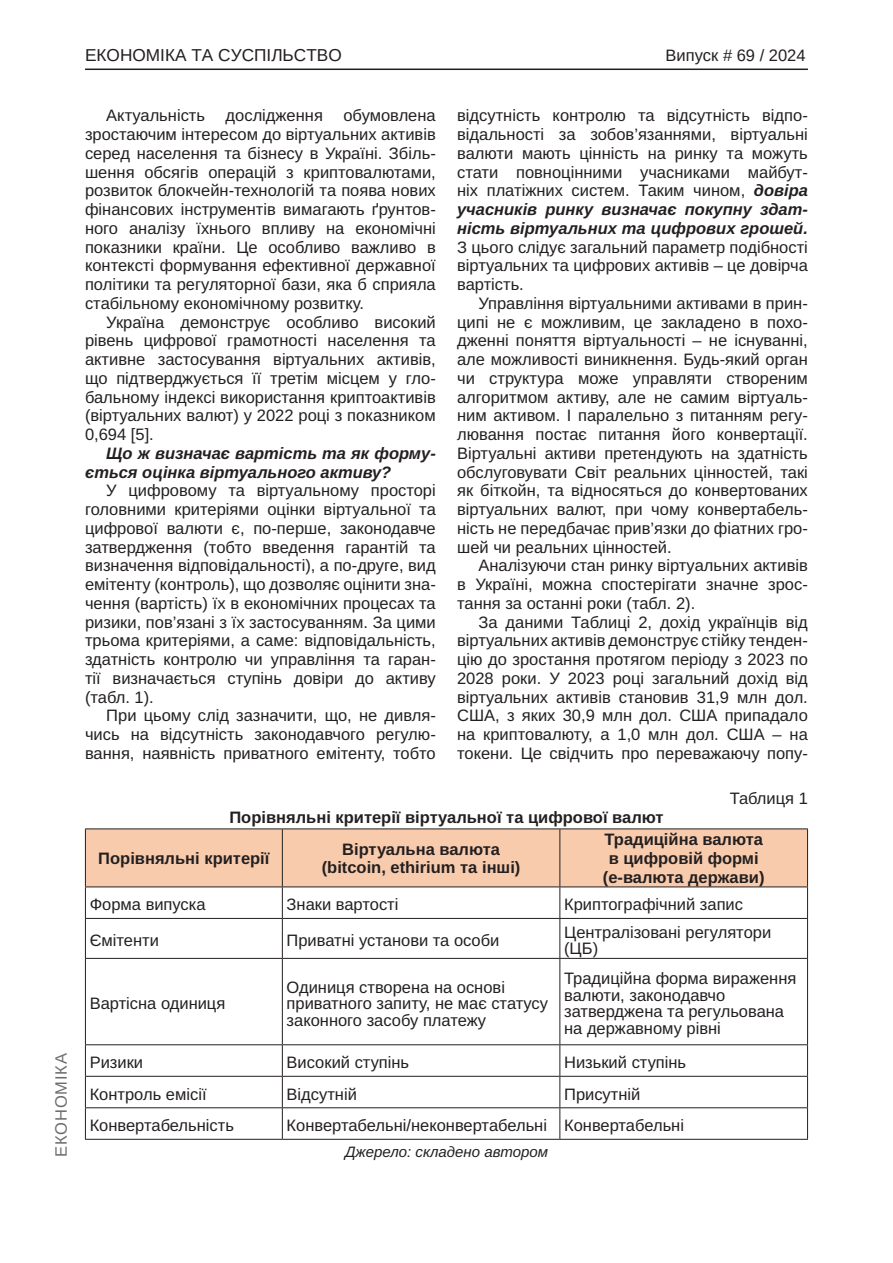
<style>
.page{position:relative;width:893px;height:1263px;background:#fff}
.page>*{position:absolute;margin:0;border:0;box-sizing:border-box;transform-origin:0 0}
.t1{font:17.25px "Arimo";color:#231f20}
.Текст_основной_G{font:16.5px/18.8px "Arimo";color:#231f20;text-align:justify}
.Таблица_текст{font:16.5px/16.5px "Arimo";color:#231f20}
.Таблица_подпись{font:700 16.5px "Arimo";color:#231f20}
.Текст_основной_G-2{font:italic 700 16.5px/18.8px "Arimo";color:#231f20}
.t2{font:16.5px "Arimo";color:#231f20}
.t3{font:16.5px "Arimo";letter-spacing:.05em;color:#6c6d70}
.Джерело{font:italic 15px "Arimo";color:#231f20}
.s1{font-weight:700;font-style:italic}
</style>
<div class="page">
<hr style="left:85px;top:69px;width:723px;height:1px;background:#231f20">
<div style="left:86px;top:829px;width:721px;height:57px;background:#f8cbad"></div>
<hr style="left:85px;top:829px;width:1px;height:57px;background:#231f20">
<hr style="left:85px;top:828px;width:197px;height:1px;background:#231f20">
<hr style="left:282px;top:828px;width:278px;height:1px;background:#231f20">
<hr style="left:560px;top:828px;width:248px;height:1px;background:#231f20">
<hr style="left:85px;top:887px;width:1px;height:31px;background:#231f20">
<hr style="left:85px;top:919px;width:1px;height:39px;background:#231f20">
<hr style="left:85px;top:959px;width:1px;height:85px;background:#231f20">
<hr style="left:85px;top:1045px;width:1px;height:31px;background:#231f20">
<hr style="left:85px;top:1077px;width:1px;height:30px;background:#231f20">
<hr style="left:85px;top:1108px;width:1px;height:31px;background:#231f20">
<hr style="left:85px;top:886px;width:197px;height:1px;background:#231f20">
<hr style="left:282px;top:886px;width:278px;height:1px;background:#231f20">
<hr style="left:560px;top:886px;width:248px;height:1px;background:#231f20">
<hr style="left:85px;top:918px;width:197px;height:1px;background:#231f20">
<hr style="left:282px;top:918px;width:278px;height:1px;background:#231f20">
<hr style="left:560px;top:918px;width:248px;height:1px;background:#231f20">
<hr style="left:85px;top:958px;width:197px;height:1px;background:#231f20">
<hr style="left:282px;top:958px;width:278px;height:1px;background:#231f20">
<hr style="left:560px;top:958px;width:248px;height:1px;background:#231f20">
<hr style="left:85px;top:1044px;width:197px;height:1px;background:#231f20">
<hr style="left:282px;top:1044px;width:278px;height:1px;background:#231f20">
<hr style="left:560px;top:1044px;width:248px;height:1px;background:#231f20">
<hr style="left:85px;top:1076px;width:197px;height:1px;background:#231f20">
<hr style="left:282px;top:1076px;width:278px;height:1px;background:#231f20">
<hr style="left:560px;top:1076px;width:248px;height:1px;background:#231f20">
<hr style="left:85px;top:1107px;width:197px;height:1px;background:#231f20">
<hr style="left:282px;top:1107px;width:278px;height:1px;background:#231f20">
<hr style="left:560px;top:1107px;width:248px;height:1px;background:#231f20">
<hr style="left:85px;top:1139px;width:197px;height:1px;background:#231f20">
<hr style="left:282px;top:1139px;width:278px;height:1px;background:#231f20">
<hr style="left:560px;top:1139px;width:248px;height:1px;background:#231f20">
<hr style="left:282px;top:829px;width:1px;height:57px;background:#231f20">
<hr style="left:559px;top:829px;width:1px;height:57px;background:#231f20">
<hr style="left:807px;top:829px;width:1px;height:57px;background:#231f20">
<hr style="left:282px;top:887px;width:1px;height:31px;background:#231f20">
<hr style="left:559px;top:887px;width:1px;height:31px;background:#231f20">
<hr style="left:807px;top:887px;width:1px;height:31px;background:#231f20">
<hr style="left:282px;top:919px;width:1px;height:39px;background:#231f20">
<hr style="left:559px;top:919px;width:1px;height:39px;background:#231f20">
<hr style="left:807px;top:919px;width:1px;height:39px;background:#231f20">
<hr style="left:282px;top:959px;width:1px;height:85px;background:#231f20">
<hr style="left:559px;top:959px;width:1px;height:85px;background:#231f20">
<hr style="left:807px;top:959px;width:1px;height:85px;background:#231f20">
<hr style="left:282px;top:1045px;width:1px;height:31px;background:#231f20">
<hr style="left:559px;top:1045px;width:1px;height:31px;background:#231f20">
<hr style="left:807px;top:1045px;width:1px;height:31px;background:#231f20">
<hr style="left:282px;top:1077px;width:1px;height:30px;background:#231f20">
<hr style="left:559px;top:1077px;width:1px;height:30px;background:#231f20">
<hr style="left:807px;top:1077px;width:1px;height:30px;background:#231f20">
<hr style="left:282px;top:1108px;width:1px;height:31px;background:#231f20">
<hr style="left:559px;top:1108px;width:1px;height:31px;background:#231f20">
<hr style="left:807px;top:1108px;width:1px;height:31px;background:#231f20">
<p class="t3" style="left:52px;top:1157px;width:105px;rotate:-90deg">ЕКОНОМІКА</p>
<p class="t1" style="left:85px;top:45px;width:258px">ЕКОНОМІКА ТА СУСПІЛЬСТВО</p>
<p class="t2" style="left:665px;top:46px;width:142px">Випуск # 69 / 2024</p>
<p class="Текст_основной_G" style="left:85px;top:106px;width:352px;text-indent:21px">Актуальність дослідження обумовлена зростаючим інтересом до віртуальних активів серед населення та бізнесу в Україні. Збіль&shy;шення обсягів операцій з криптовалютами, розвиток блокчейн-технологій та поява нових фінансових інструментів вимагають ґрунтов&shy;ного аналізу їхнього впливу на економічні показники країни. Це особливо важливо в контексті формування ефективної державної політики та регуляторної бази, яка б сприяла стабільному економічному розвитку.</p>
<p class="Текст_основной_G" style="left:85px;top:313px;width:352px;text-indent:21px">Україна демонструє особливо високий рівень цифрової грамотності населення та активне застосування віртуальних активів, що підтверджується її третім місцем у гло&shy;бальному індексі використання криптоактивів (віртуальних валют) у 2022 році з показником 0,694 [5].</p>
<p class="Текст_основной_G-2" style="left:85px;top:444px;width:352px;text-indent:21px">Що ж визначає вартість та як форму&shy;ється оцінка віртуального активу?</p>
<p class="Текст_основной_G" style="left:85px;top:481px;width:352px;text-indent:21px">У цифровому та віртуальному просторі головними критеріями оцінки віртуальної та цифрової валюти є, по-перше, законодавче затвердження (тобто введення гарантій та визначення відповідальності), а по-друге, вид емітенту (контроль), що дозволяє оцінити зна&shy;чення (вартість) їх в економічних процесах та ризики, пов’язані з їх застосуванням. За цими трьома критеріями, а саме: відповідальність, здатність контролю чи управління та гаран&shy;тії визначається ступінь довіри до активу (табл. 1).</p>
<p class="Текст_основной_G" style="left:85px;top:706px;width:352px;text-indent:21px">При цьому слід зазначити, що, не дивля&shy;чись на відсутність законодавчого регулю&shy;вання, наявність приватного емітенту, тобто</p>
<p class="Текст_основной_G" style="left:457px;top:106px;width:352px">відсутність контролю та відсутність відпо&shy;відальності за зобов’язаннями, віртуальні валюти мають цінність на ринку та можуть стати повноцінними учасниками майбут&shy;ніх платіжних систем. Таким чином, <span class="s1">довіра учасників ринку визначає покупну здат&shy;ність віртуальних та цифрових грошей.<br></span>З цього слідує загальний параметр подібності віртуальних та цифрових активів – це довірча вартість.</p>
<p class="Текст_основной_G" style="left:457px;top:294px;width:352px;text-indent:21px">Управління віртуальними активами в прин&shy;ципі не є можливим, це закладено в похо&shy;дженні поняття віртуальності – не існуванні, але можливості виникнення. Будь-який орган чи структура може управляти створеним алгоритмом активу, але не самим віртуаль&shy;ним активом. І паралельно з питанням регу&shy;лювання постає питання його конвертації.<br>Віртуальні активи претендують на здатність обслуговувати Світ реальних цінностей, такі як біткойн, та відносяться до конвертованих віртуальних валют, при чому конвертабель&shy;ність не передбачає прив’язки до фіатних гро&shy;шей чи реальних цінностей.</p>
<p class="Текст_основной_G" style="left:457px;top:556px;width:352px;text-indent:21px">Аналізуючи стан ринку віртуальних активів в Україні, можна спостерігати значне зрос&shy;тання за останні роки (табл. 2).</p>
<p class="Текст_основной_G" style="left:457px;top:613px;width:352px;text-indent:21px">За даними Таблиці 2, дохід українців від віртуальних активів демонструє стійку тенден&shy;цію до зростання протягом періоду з 2023 по 2028 роки. У 2023 році загальний дохід від віртуальних активів становив 31,9 млн дол.<br>США, з яких 30,9 млн дол. США припадало на криптовалюту, а 1,0 млн дол. США – на токени. Це свідчить про переважаючу попу-</p>
<p class="Текст_основной_G" style="left:730px;top:789px;width:80px">Таблиця 1</p>
<p class="Таблица_подпись" style="left:229px;top:805px;width:436px">Порівняльні критерії віртуальної та цифрової валют</p>
<p class="Таблица_подпись" style="left:98px;top:847px;width:173px">Порівняльні критерії</p>
<p class="Таблица_подпись" style="left:604px;top:828px;width:160px">Традиційна валюта</p>
<p class="Таблица_подпись" style="left:609px;top:847px;width:152px">в цифровій формі</p>
<p class="Таблица_подпись" style="left:603px;top:865px;width:163px">(е-валюта держави)</p>
<p class="Таблица_подпись" style="left:342px;top:837px;width:159px">Віртуальна валюта</p>
<p class="Таблица_подпись" style="left:322px;top:856px;width:200px">(bitcoin, ethirium та інші)</p>
<p class="Таблица_текст" style="left:90px;top:896px;width:117px">Форма випуска</p>
<p class="Таблица_текст" style="left:287px;top:896px;width:113px">Знаки вартості</p>
<p class="Таблица_текст" style="left:564px;top:896px;width:180px">Криптографічний запис</p>
<p class="Таблица_текст" style="left:90px;top:932px;width:71px">Ємітенти</p>
<p class="Таблица_текст" style="left:287px;top:932px;width:214px">Приватні установи та особи</p>
<p class="Таблица_текст" style="left:564px;top:924px;width:209px">Централізовані регулятори (ЦБ)</p>
<p class="Таблица_текст" style="left:90px;top:995px;width:137px">Вартісна одиниця</p>
<p class="Таблица_текст" style="left:287px;top:979px;width:263px">Одиниця створена на основі приватного запиту, не має статусу законного засобу платежу</p>
<p class="Таблица_текст" style="left:564px;top:971px;width:234px">Традиційна форма вираження валюти, законодавчо затверджена та регульована на державному рівні</p>
<p class="Таблица_текст" style="left:90px;top:1054px;width:55px">Ризики</p>
<p class="Таблица_текст" style="left:287px;top:1054px;width:124px">Високий ступінь</p>
<p class="Таблица_текст" style="left:564px;top:1054px;width:124px">Низький ступінь</p>
<p class="Таблица_текст" style="left:90px;top:1086px;width:118px">Контроль емісії</p>
<p class="Таблица_текст" style="left:287px;top:1086px;width:72px">Відсутній</p>
<p class="Таблица_текст" style="left:564px;top:1086px;width:78px">Присутній</p>
<p class="Таблица_текст" style="left:90px;top:1117px;width:146px">Конвертабельність</p>
<p class="Таблица_текст" style="left:287px;top:1117px;width:262px">Конвертабельні/неконвертабельні</p>
<p class="Таблица_текст" style="left:564px;top:1117px;width:121px">Конвертабельні</p>
<p class="Джерело" style="left:345px;top:1141px;width:204px">Джерело: складено автором</p>
</div>
